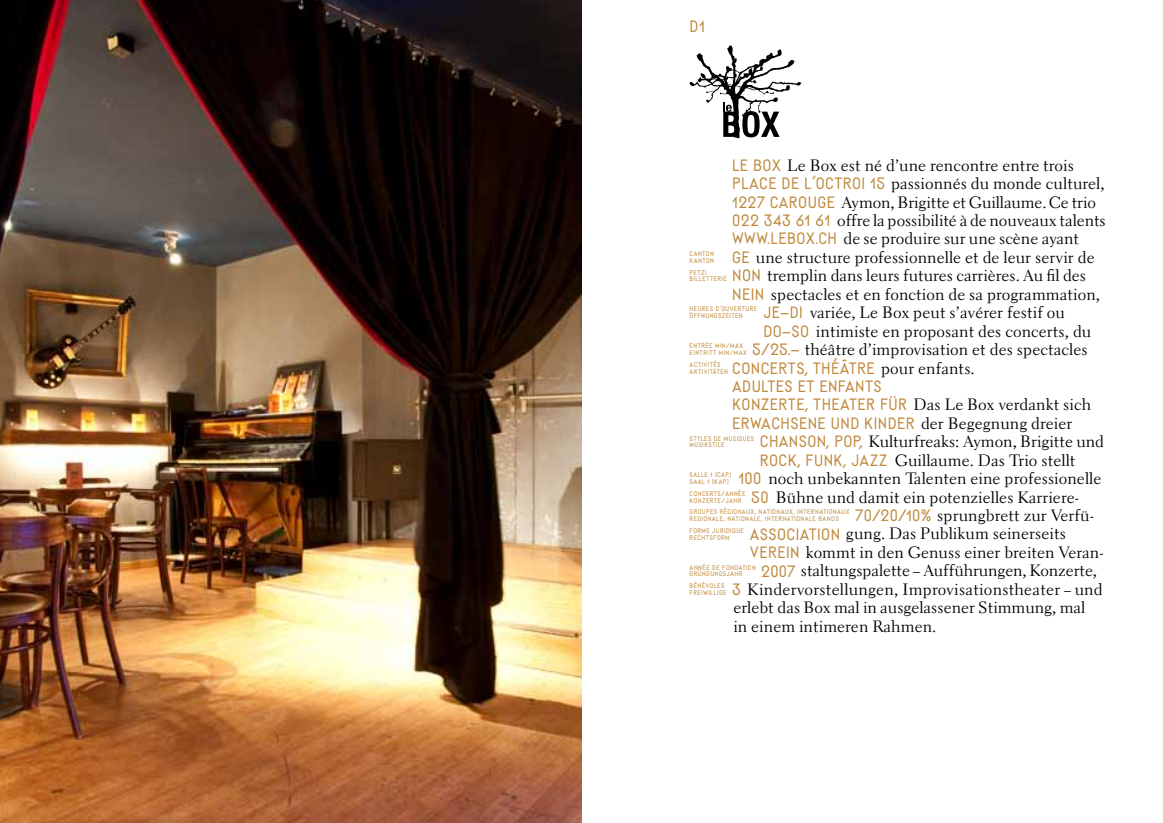
<style>
.page{position:relative;width:1163px;height:823px;background:#fff}
.page>*{position:absolute;margin:0;border:0;box-sizing:border-box;transform-origin:0 0}
.t1{font:20.5px "Dorfladen";letter-spacing:.02em;color:#bf883b}
.t2{font:15.75px "Cg Elante";letter-spacing:.01em;color:#000}
.t3{font:8.38px/6.8px "Dorfladen";letter-spacing:.05em;color:#bf883b}
</style>
<div class="page">
<img style="left:0;top:0;width:581px;height:822px">
<svg style="left:689px;top:45px;width:112px;height:93px"></svg>
<h1 class="t1" style="left:689px;top:16px;width:17px">d1</h1>
<p class="t2" style="left:787px;top:158px;width:288px">Le Box est né d’une rencontre entre trois</p>
<p class="t2" style="left:890px;top:177px;width:215px">passionnés du monde culturel,</p>
<p class="t2" style="left:840px;top:195px;width:256px">Aymon, Brigitte et Guillaume. Ce trio</p>
<p class="t2" style="left:837px;top:213px;width:270px">offre la possibilité à de nouveaux talents</p>
<p class="t2" style="left:843px;top:232px;width:237px">de se produire sur une scène ayant</p>
<p class="t2" style="left:755px;top:250px;width:340px">une structure professionnelle et de leur servir de</p>
<p class="t2" style="left:767px;top:269px;width:320px">tremplin dans leurs futures carrières. Au fil des</p>
<p class="t2" style="left:770px;top:287px;width:330px">spectacles et en fonction de sa programmation,</p>
<p class="t2" style="left:809px;top:306px;width:256px">variée, Le Box peut s’avérer festif ou</p>
<p class="t2" style="left:815px;top:324px;width:277px">intimiste en proposant des concerts, du</p>
<p class="t2" style="left:804px;top:342px;width:284px">théâtre d’improvisation et des spectacles</p>
<p class="t2" style="left:880px;top:361px;width:95px">pour enfants.</p>
<p class="t2" style="left:913px;top:398px;width:179px">Das Le Box verdankt sich</p>
<p class="t2" style="left:920px;top:416px;width:153px">der Begegnung dreier</p>
<p class="t2" style="left:868px;top:434px;width:237px">Kulturfreaks: Aymon, Brigitte und</p>
<p class="t2" style="left:894px;top:453px;width:182px">Guillaume. Das Trio stellt</p>
<p class="t2" style="left:768px;top:471px;width:334px">noch unbekannten Talenten eine professionelle</p>
<p class="t2" style="left:775px;top:490px;width:304px">Bühne und damit ein potenzielles Karriere-</p>
<p class="t2" style="left:937px;top:508px;width:158px">sprungbrett zur Verfü-</p>
<p class="t2" style="left:845px;top:527px;width:221px">gung. Das Publikum seinerseits</p>
<p class="t2" style="left:805px;top:545px;width:299px">kommt in den Genuss einer breiten Veran-</p>
<p class="t2" style="left:800px;top:563px;width:297px">staltungspalette – Aufführungen, Konzerte,</p>
<p class="t2" style="left:747px;top:582px;width:357px">Kindervorstellungen, Improvisationstheater – und</p>
<p class="t2" style="left:733px;top:600px;width:353px">erlebt das Box mal in ausgelassener Stimmung, mal</p>
<p class="t2" style="left:733px;top:619px;width:204px">in einem intimeren Rahmen.</p>
<h1 class="t1" style="left:732px;top:154px;width:50px">Le Box</h1>
<h1 class="t1" style="left:732px;top:173px;width:154px">Place de l’Octroi 15</h1>
<h1 class="t1" style="left:732px;top:191px;width:104px">1227 Carouge</h1>
<h1 class="t1" style="left:732px;top:210px;width:99px">022 343 61 61</h1>
<h1 class="t1" style="left:732px;top:228px;width:106px">www.lebox.ch</h1>
<h1 class="t1" style="left:732px;top:247px;width:19px">ge</h1>
<h1 class="t1" style="left:732px;top:265px;width:30px">non</h1>
<h1 class="t1" style="left:732px;top:283px;width:34px">nein</h1>
<h1 class="t1" style="left:763px;top:302px;width:41px">je–di</h1>
<h1 class="t1" style="left:763px;top:320px;width:47px">do–so</h1>
<h1 class="t1" style="left:752px;top:339px;width:49px">5/25.–</h1>
<h1 class="t1" style="left:732px;top:357px;width:144px">concerts, théâtre</h1>
<h1 class="t1" style="left:732px;top:376px;width:151px">adultes et enfants</h1>
<h1 class="t1" style="left:732px;top:394px;width:176px">konzerte, theater für</h1>
<h1 class="t1" style="left:732px;top:412px;width:184px">erwachsene und kinder</h1>
<h1 class="t1" style="left:759px;top:431px;width:104px">Chanson, Pop,</h1>
<h1 class="t1" style="left:759px;top:449px;width:129px">Rock, Funk, Jazz</h1>
<h1 class="t1" style="left:738px;top:468px;width:24px">100</h1>
<h1 class="t1" style="left:751px;top:486px;width:19px">50</h1>
<h1 class="t1" style="left:855px;top:505px;width:78px">70/20/10%</h1>
<h1 class="t1" style="left:749px;top:523px;width:92px">association</h1>
<h1 class="t1" style="left:749px;top:541px;width:51px">verein</h1>
<h1 class="t1" style="left:761px;top:560px;width:36px">2007</h1>
<h1 class="t1" style="left:732px;top:578px;width:10px">3</h1>
<p class="t3" style="left:689px;top:250px;width:26px">canton kanton</p>
<p class="t3" style="left:689px;top:268px;width:39px">petzi billetterie</p>
<p class="t3" style="left:689px;top:305px;width:69px">heures d’ouverture<br>Öffnungszeiten</p>
<p class="t3" style="left:689px;top:342px;width:59px">Entrée min/max<br>Eintritt min/max</p>
<p class="t3" style="left:689px;top:361px;width:40px">activités<br>Aktivitäten</p>
<p class="t3" style="left:689px;top:434px;width:66px">styles de musiques<br>MUSIKSTILE</p>
<p class="t3" style="left:689px;top:471px;width:43px">SALLE 1 (cap.)<br>SAAL 1 (kap.)</p>
<p class="t3" style="left:689px;top:490px;width:57px">concerts/année<br>KONZERTE/jahr</p>
<p class="t3" style="left:689px;top:508px;width:161px">groupes régionaux, nationaux, internationaux regionale, nationale, internationale bands</p>
<p class="t3" style="left:689px;top:526px;width:56px">Forme juridique rechtsform</p>
<p class="t3" style="left:689px;top:563px;width:68px">année de fondation<br>Gründungsjahr</p>
<p class="t3" style="left:689px;top:582px;width:38px">Bénévoles freiwillige</p>
</div>
